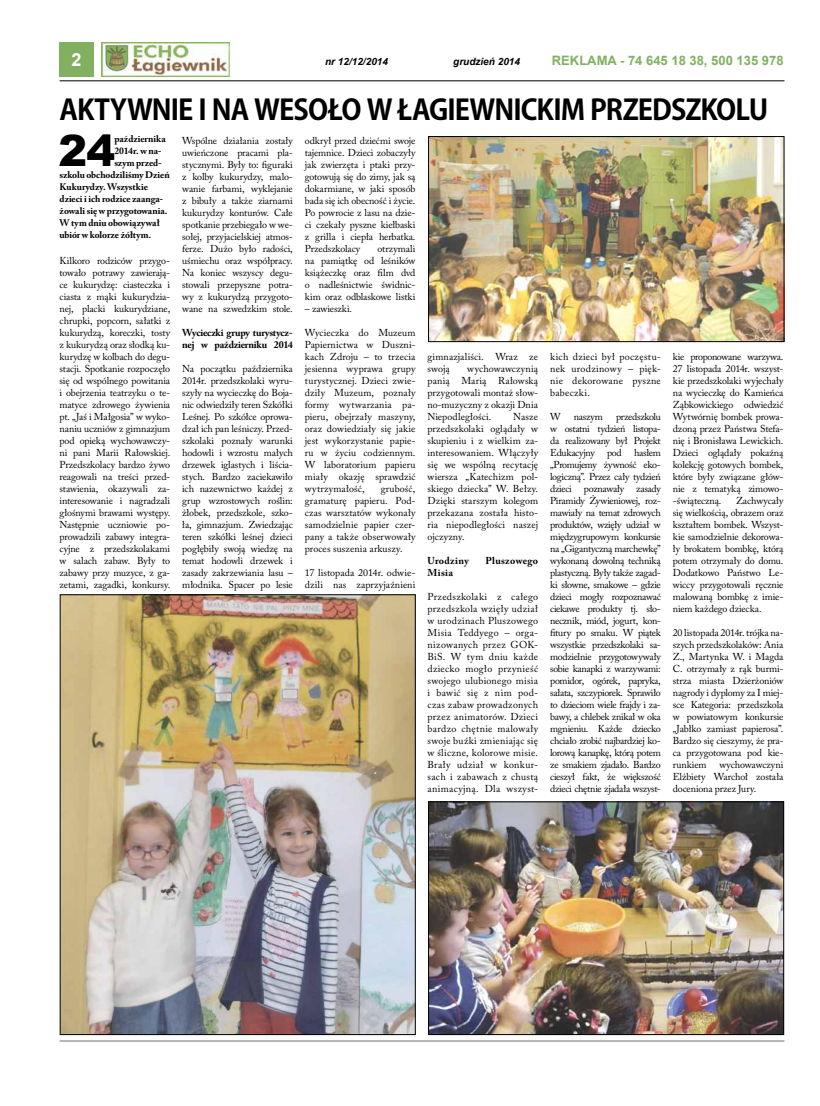
<style>
.page{position:relative;width:820px;height:1106px;background:#fff}
.page>*{position:absolute;margin:0;border:0;box-sizing:border-box;transform-origin:0 0}
.t1{font:900 43px "Arial";color:#000}
.t2{font:700 28px "Koz Go Pr 6 N";letter-spacing:-.035em;color:#000}
.t3{font:700 18px "Arial";color:#fff}
.t4{font:700 13px "Arial";color:#81b160}
.t5{font:10px/12px "Adobe Caslon Pro";color:#000;text-align:justify}
.t6{font:700 10px/12px "Adobe Caslon Pro";letter-spacing:-.025em;color:#000}
.t7{font:italic 700 10px "Arial";color:#000}
.t8{font:700 10px "Adobe Caslon Pro";letter-spacing:.03em;color:#000}
.t9{font:700 10px "Adobe Caslon Pro";letter-spacing:-.005em;color:#000}
.t10{font:700 9.5px "Adobe Caslon Pro";letter-spacing:-.005em;color:#000}
</style>
<div class="page">
<div style="left:60px;top:43px;width:34px;height:34px;background:#81b160"></div>
<img style="left:101px;top:43px;width:129px;height:34px">
<hr style="left:60px;top:81px;width:724px;height:1px;background:#000">
<hr style="left:60px;top:1040px;width:724px;height:1px;background:#6d6e71">
<img style="left:430px;top:803px;width:351px;height:230px">
<div style="left:428px;top:801px;width:355px;height:234px;border:1px solid #000"></div>
<img style="left:62px;top:596px;width:351px;height:437px">
<div style="left:60px;top:594px;width:355px;height:441px;border:1px solid #000"></div>
<img style="left:430px;top:138px;width:352px;height:202px">
<div style="left:428px;top:136px;width:356px;height:206px;border:1px solid #000"></div>
<h3 class="t3" style="left:72px;top:48px;width:12px">2</h3>
<p class="t7" style="left:325px;top:55px;width:64px">nr 12/12/2014</p>
<p class="t7" style="left:453px;top:55px;width:68px">grudzień 2014</p>
<h3 class="t4" style="left:551px;top:52px;width:233px">REKLAMA - 74 645 18 38, 500 135 978</h3>
<h2 class="t2" style="left:60px;top:94px;width:267px">AKTYWNIE I NA WESOŁO</h2>
<h2 class="t2" style="left:366px;top:94px;width:403px">W ŁAGIEWNICKIM PRZEDSZKOLU</h2>
<h1 class="t1" style="left:58px;top:119px;width:58px">24</h1>
<p class="t10" style="left:114px;top:133px;width:53px">października</p>
<p class="t10" style="left:114px;top:145px;width:49px">2014r. w na-</p>
<p class="t10" style="left:114px;top:157px;width:49px">szym przed-</p>
<p class="t10" style="left:60px;top:169px;width:112px">szkolu obchodziliśmy Dzień</p>
<p class="t10" style="left:60px;top:181px;width:90px">Kukurydzy. Wszystkie</p>
<p class="t10" style="left:60px;top:193px;width:105px">dzieci i ich rodzice zaanga-</p>
<p class="t10" style="left:60px;top:205px;width:109px">żowali się w przygotowania.</p>
<p class="t10" style="left:60px;top:217px;width:101px">W tym dniu obowiązywał</p>
<p class="t10" style="left:60px;top:229px;width:93px">ubiór w kolorze żółtym.</p>
<p class="t5" style="left:60px;top:255px;width:112px">Kilkoro rodziców przygo&shy;towało potrawy zawierają&shy;ce kukurydzę: ciasteczka i ciasta z mąki kukurydzia&shy;nej, placki kukurydziane, chrupki, popcorn, sałatki z kukurydzą, koreczki, tosty z kukurydzą oraz słodką ku&shy;kurydzę w kolbach do degu&shy;stacji. Spotkanie rozpoczęło się od wspólnego powitania i obejrzenia teatrzyku o te&shy;matyce zdrowego żywienia pt. „Jaś i Małgosia” w wyko&shy;naniu uczniów z gimnazjum pod opieką wychowawczy&shy;ni pani Marii Rałowskiej.<br>Przedszkolacy bardzo żywo reagowali na treści przed&shy;stawienia, okazywali za&shy;interesowanie i nagradzali głośnymi brawami występy.<br>Następnie uczniowie po&shy;prowadzili zabawy integra&shy;cyjne z przedszkolakami w salach zabaw. Były to zabawy przy muzyce, z ga&shy;zetami, zagadki, konkursy.</p>
<p class="t5" style="left:182px;top:135px;width:112px">Wspólne działania zostały uwieńczone pracami pla&shy;stycznymi. Były to: figuraki z kolby kukurydzy, malo&shy;wanie farbami, wyklejanie z bibuły a także ziarnami kukurydzy konturów. Całe spotkanie przebiegało w we&shy;sołej, przyjacielskiej atmos&shy;ferze. Dużo było radości, uśmiechu oraz współpracy.<br>Na koniec wszyscy degu&shy;stowali przepyszne potra&shy;wy z kukurydzą przygoto&shy;wane na szwedzkim stole.</p>
<p class="t6" style="left:182px;top:327px;width:112px">Wycieczki grupy turystycz&shy;nej w październiku 2014</p>
<p class="t5" style="left:182px;top:363px;width:112px">Na początku października 2014r. przedszkolaki wyru&shy;szyły na wycieczkę do Boja&shy;nic odwiedziły teren Szkółki Leśnej. Po szkółce oprowa&shy;dzał ich pan leśniczy. Przed&shy;szkolaki poznały warunki hodowli i wzrostu małych drzewek iglastych i liścia&shy;stych. Bardzo zaciekawiło ich nazewnictwo każdej z grup wzrostowych roślin: żłobek, przedszkole, szko&shy;ła, gimnazjum. Zwiedzając teren szkółki leśnej dzieci pogłębiły swoją wiedzę na temat hodowli drzewek i zasady zakrzewiania lasu – młodnika. Spacer po lesie</p>
<p class="t5" style="left:305px;top:135px;width:112px">odkrył przed dziećmi swoje tajemnice. Dzieci zobaczyły jak zwierzęta i ptaki przy&shy;gotowują się do zimy, jak są dokarmiane, w jaki sposób bada się ich obecność i życie.<br>Po powrocie z lasu na dzie&shy;ci czekały pyszne kiełbaski z grilla i ciepła herbatka.<br>Przedszkolacy</p>
<p class="t5" style="left:305px;top:243px;width:112px;text-indent:73px">otrzymali na pamiątkę od leśników książeczkę oraz film dvd o nadleśnictwie świdnic&shy;kim oraz odblaskowe listki</p>
<p class="t5" style="left:305px;top:303px;width:49px">– zawieszki.</p>
<p class="t5" style="left:305px;top:327px;width:112px">Wycieczka do Muzeum Papiernictwa w Duszni&shy;kach Zdroju – to trzecia jesienna wyprawa grupy turystycznej. Dzieci zwie&shy;dziły Muzeum, poznały formy wytwarzania pa&shy;pieru, obejrzały maszyny, oraz dowiedziały się jakie jest wykorzystanie papie&shy;ru w życiu codziennym.<br>W laboratorium papieru miały okazję sprawdzić wytrzymałość,</p>
<p class="t5" style="left:305px;top:483px;width:112px;text-indent:76px">grubość, gramaturę papieru. Pod&shy;czas warsztatów wykonały samodzielnie papier czer&shy;pany a także obserwowały proces suszenia arkuszy.</p>
<p class="t5" style="left:305px;top:567px;width:112px">17 listopada 2014r. odwie&shy;dzili nas zaprzyjaźnieni</p>
<p class="t5" style="left:427px;top:351px;width:112px">gimnazjaliści. Wraz ze swoją</p>
<p class="t5" style="left:427px;top:363px;width:112px;text-indent:40px">wychowawczynią panią Marią Rałowską przygotowali montaż słow&shy;no-muzyczny z okazji Dnia Niepodległości.</p>
<p class="t5" style="left:427px;top:411px;width:112px;text-indent:86px">Nasze przedszkolaki oglądały w skupieniu i z wielkim za&shy;interesowaniem. Włączyły się we wspólną recytację wiersza „Katechizm pol&shy;skiego dziecka” W. Bełzy.<br>Dzięki starszym kolegom przekazana została histo&shy;ria niepodległości naszej ojczyzny.</p>
<p class="t8" style="left:427px;top:555px;width:43px">Urodziny</p>
<p class="t8" style="left:485px;top:555px;width:54px">Pluszowego</p>
<p class="t9" style="left:427px;top:567px;width:27px">Misia</p>
<p class="t5" style="left:427px;top:591px;width:112px">Przedszkolaki z całego przedszkola wzięły udział w urodzinach Pluszowego Misia Teddyego – orga&shy;nizowanych przez GOK-BiS. W tym dniu każde dziecko mogło przynieść swojego ulubionego misia i bawić się z nim pod&shy;czas zabaw prowadzonych przez animatorów. Dzieci bardzo chętnie malowały swoje buźki zmieniając się w śliczne, kolorowe misie.<br>Brały udział w konkur&shy;sach i zabawach z chustą animacyjną. Dla wszyst-</p>
<p class="t5" style="left:550px;top:351px;width:112px">kich dzieci był poczęstu&shy;nek urodzinowy – pięk&shy;nie dekorowane pyszne babeczki.</p>
<p class="t5" style="left:550px;top:411px;width:12px">W</p>
<p class="t5" style="left:573px;top:411px;width:30px">naszym</p>
<p class="t5" style="left:550px;top:411px;width:112px;text-indent:66px">przedszkolu w ostatni tydzień listopa&shy;da realizowany był Projekt Edukacyjny pod hasłem „Promujemy żywność eko&shy;logiczną”. Przez cały tydzień dzieci poznawały zasady Piramidy Żywieniowej, roz&shy;mawiały na temat zdrowych produktów, wzięły udział w międzygrupowym konkursie na „Gigantyczną marchewkę” wykonaną dowolną techniką plastyczną. Były także zagad&shy;ki słowne, smakowe – gdzie dzieci mogły rozpoznawać ciekawe produkty tj. sło&shy;necznik, miód, jogurt, kon&shy;fitury po smaku. W piątek wszystkie przedszkolaki sa&shy;modzielnie przygotowywały sobie kanapki z warzywami: pomidor, ogórek, papryka, sałata, szczypiorek. Sprawiło to dzieciom wiele frajdy i za&shy;bawy, a chlebek znikał w oka mgnieniu. Każde dziecko chciało zrobić najbardziej ko&shy;lorową kanapkę, którą potem ze smakiem zjadało. Bardzo cieszył fakt, że większość dzieci chętnie zjadała wszyst-</p>
<p class="t5" style="left:672px;top:351px;width:112px">kie proponowane warzywa.<br>27 listopada 2014r. wszyst&shy;kie przedszkolaki wyjechały na wycieczkę do Kamieńca Ząbkowickiego odwiedzić Wytwórnię bombek prowa&shy;dzoną przez Państwa Stefa&shy;nię i Bronisława Lewickich.<br>Dzieci oglądały pokaźną kolekcję gotowych bombek, które były związane głów&shy;nie z tematyką zimowo--świąteczną.</p>
<p class="t5" style="left:672px;top:495px;width:112px;text-indent:63px">Zachwycały się wielkością, obrazem oraz kształtem bombek. Wszyst&shy;kie samodzielnie dekorowa&shy;ły brokatem bombkę, którą potem otrzymały do domu.<br>Dodatkowo Państwo Le&shy;wiccy przygotowali ręcznie malowaną bombkę z imie&shy;niem każdego dziecka.</p>
<p class="t5" style="left:672px;top:627px;width:112px">20 listopada 2014r. trójka na&shy;szych przedszkolaków: Ania Z., Martynka W. i Magda C. otrzymały z rąk burmi&shy;strza miasta Dzierżoniów nagrody i dyplomy za I miej&shy;sce Kategoria: przedszkola w powiatowym konkursie „Jabłko zamiast papierosa”.<br>Bardzo się cieszymy, że pra&shy;ca przygotowana pod kie&shy;runkiem</p>
<p class="t5" style="left:672px;top:759px;width:112px;text-indent:47px">wychowawczyni Elżbiety Warchoł została doceniona przez Jury.</p>
</div>
